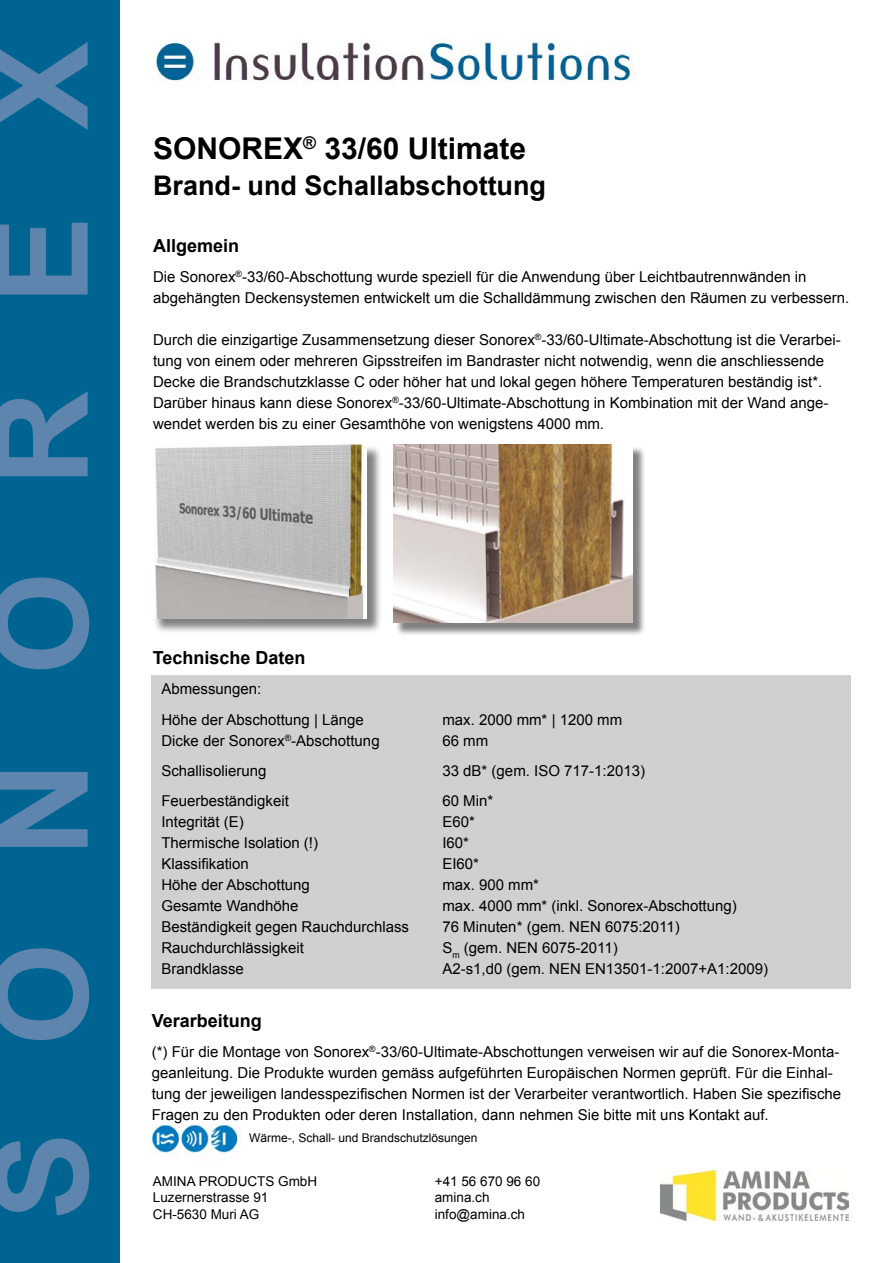
<style>
.page{position:relative;width:893px;height:1263px;background:#fff}
.page>*{position:absolute;margin:0;border:0;box-sizing:border-box;transform-origin:0 0}
.t1{font:700 132px "Arial";letter-spacing:.655em;color:#5d85ad}
.t2{font:700 30px "Arial";color:#000}
.t3{font:700 27px "Arial";color:#000}
.t4{font:700 18px "Arial";color:#000}
.t5{font:15px/21px "Arial";color:#000}
.t6{font:13.5px/16.2px "Arial";color:#000}
.t7{font:12px "Arial";color:#000}
</style>
<div class="page">
<div style="left:151px;top:675px;width:699px;height:314px;background:#d0d0d0"></div>
<img style="left:153px;top:35px;width:480px;height:48px">
<div style="left:153px;top:445px;width:229px;height:189px;background:#000;opacity:.5"></div>
<img style="left:153px;top:443px;width:213px;height:175px">
<div style="left:395px;top:446px;width:251px;height:190px;background:#000;opacity:.5"></div>
<img style="left:393px;top:444px;width:240px;height:179px">
<div style="left:0;top:0;width:119px;height:1263px;background:#006493"></div>
<img style="left:149px;top:1124px;width:90px;height:34px">
<img style="left:661px;top:1170px;width:187px;height:50px">
<h1 class="t1" style="left:-46px;top:1220px;width:1180px;rotate:-90deg">SONOREX</h1>
<h2 class="t2" style="left:153px;top:129px;width:375px">SONOREX<sup>®</sup> 33/60 Ultimate</h2>
<h3 class="t3" style="left:153px;top:168px;width:395px">Brand- und Schallabschottung</h3>
<p class="t4" style="left:153px;top:234px;width:88px">Allgemein</p>
<p class="t5" style="left:153px;top:267px;width:698px">Die Sonorex<sup>®</sup>-33/60-Abschottung wurde speziell für die Anwendung über Leichtbautrennwänden in abgehängten Deckensystemen entwickelt um die Schalldämmung zwischen den Räumen zu verbessern.</p>
<p class="t5" style="left:153px;top:330px;width:689px">Durch die einzigartige Zusammensetzung dieser Sonorex<sup>®</sup>-33/60-Ultimate-Abschottung ist die Verarbei&shy;tung von einem oder mehreren Gipsstreifen im Bandraster nicht notwendig, wenn die anschliessende Decke die Brandschutzklasse C oder höher hat und lokal gegen höhere Temperaturen beständig ist*.<br>Darüber hinaus kann diese Sonorex<sup>®</sup>-33/60-Ultimate-Abschottung in Kombination mit der Wand ange&shy;wendet werden bis zu einer Gesamthöhe von wenigstens 4000 mm.</p>
<p class="t4" style="left:153px;top:645px;width:154px">Technische Daten</p>
<p class="t5" style="left:161px;top:673px;width:204px;line-height:31.5px">Abmessungen:<br>Höhe der Abschottung | Länge</p>
<p class="t5" style="left:442px;top:710px;width:181px">max. 2000 mm* | 1200 mm</p>
<p class="t5" style="left:161px;top:731px;width:220px">Dicke der Sonorex<sup>®</sup>-Abschottung</p>
<p class="t5" style="left:442px;top:731px;width:47px">66 mm</p>
<p class="t5" style="left:161px;top:761px;width:107px">Schallisolierung</p>
<p class="t5" style="left:442px;top:761px;width:204px">33 dB* (gem. ISO 717-1:2013)</p>
<p class="t5" style="left:161px;top:791px;width:129px">Feuerbeständigkeit</p>
<p class="t5" style="left:442px;top:791px;width:52px">60 Min*</p>
<p class="t5" style="left:161px;top:812px;width:84px">Integrität (E)</p>
<p class="t5" style="left:442px;top:812px;width:34px">E60*</p>
<p class="t5" style="left:161px;top:833px;width:158px">Thermische Isolation (!)</p>
<p class="t5" style="left:442px;top:833px;width:28px">I60*</p>
<p class="t5" style="left:161px;top:854px;width:89px">Klassifikation</p>
<p class="t5" style="left:442px;top:854px;width:38px">EI60*</p>
<p class="t5" style="left:161px;top:875px;width:150px">Höhe der Abschottung</p>
<p class="t5" style="left:442px;top:875px;width:98px">max. 900 mm*</p>
<p class="t5" style="left:161px;top:896px;width:139px">Gesamte Wandhöhe</p>
<p class="t5" style="left:442px;top:896px;width:296px">max. 4000 mm* (inkl. Sonorex-Abschottung)</p>
<p class="t5" style="left:161px;top:917px;width:249px">Beständigkeit gegen Rauchdurchlass</p>
<p class="t5" style="left:442px;top:917px;width:239px">76 Minuten* (gem. NEN 6075:2011)</p>
<p class="t5" style="left:161px;top:938px;width:144px">Rauchdurchlässigkeit</p>
<p class="t5" style="left:442px;top:938px;width:177px">S<sub>m</sub> (gem. NEN 6075-2011)</p>
<p class="t5" style="left:161px;top:959px;width:84px">Brandklasse</p>
<p class="t5" style="left:442px;top:959px;width:327px">A2-s1,d0 (gem. NEN EN13501-1:2007+A1:2009)</p>
<p class="t4" style="left:152px;top:1009px;width:112px">Verarbeitung</p>
<p class="t5" style="left:152px;top:1041px;width:691px">(*) Für die Montage von Sonorex<sup>®</sup>-33/60-Ultimate-Abschottungen verweisen wir auf die Sonorex-Monta&shy;geanleitung. Die Produkte wurden gemäss aufgeführten Europäischen Normen geprüft. Für die Einhal&shy;tung der jeweiligen landesspezifischen Normen ist der Verarbeiter verantwortlich. Haben Sie spezifische Fragen zu den Produkten oder deren Installation, dann nehmen Sie bitte mit uns Kontakt auf.</p>
<p class="t7" style="left:249px;top:1130px;width:230px">Wärme-, Schall- und Brandschutzlösungen</p>
<p class="t6" style="left:153px;top:1173px;width:166px">AMINA PRODUCTS GmbH<br>Luzernerstrasse 91<br>CH-5630 Muri AG</p>
<p class="t6" style="left:435px;top:1173px;width:107px">+41 56 670 96 60 amina.ch</p>
<p class="t6" style="left:435px;top:1206px;width:92px">info@amina.ch</p>
</div>
